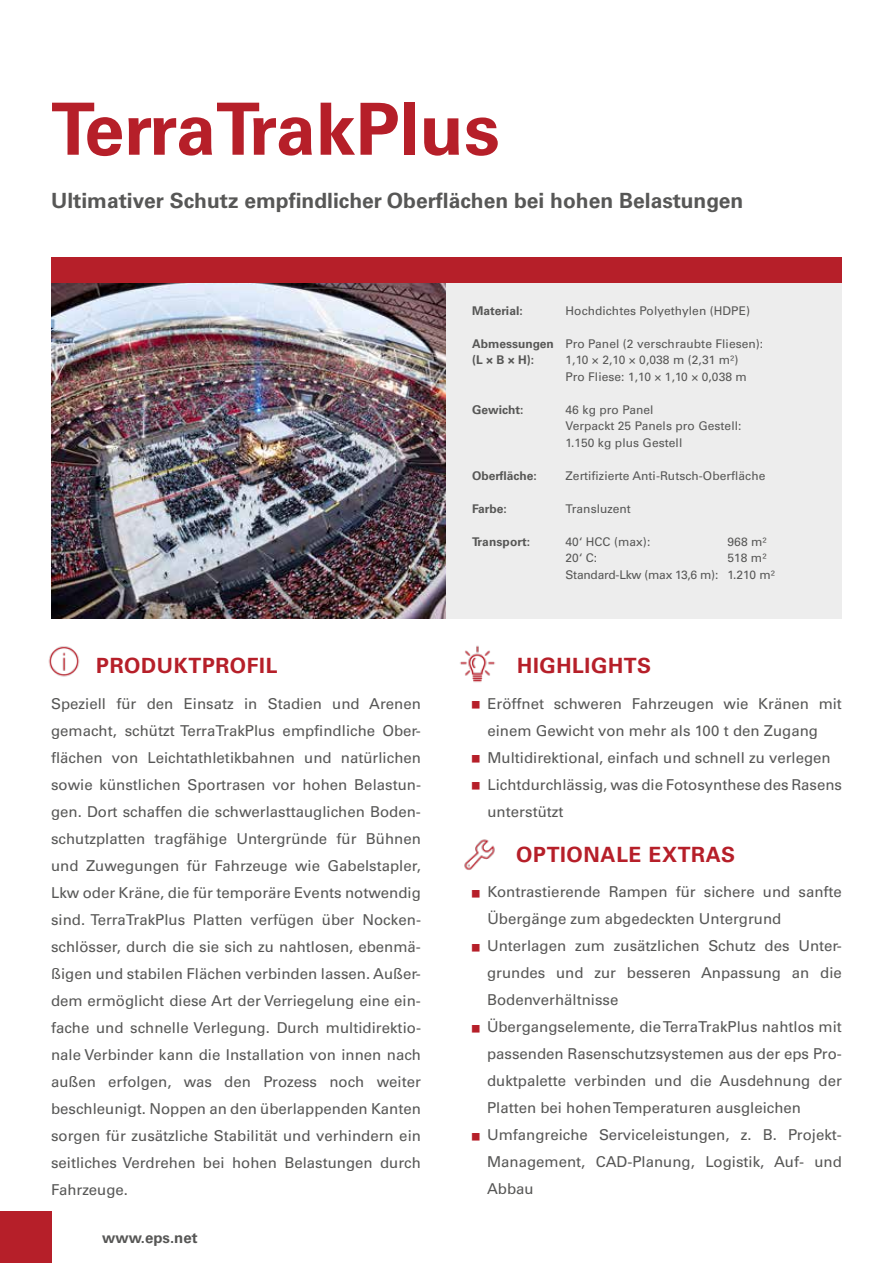
<style>
.page{position:relative;width:893px;height:1263px;background:#fff}
.page>*{position:absolute;margin:0;border:0;box-sizing:border-box;transform-origin:0 0}
.t1{font:700 72px "Univers LTCYR 65";color:#b61f29}
.t2{font:700 21px "Univers LTCYR 65";color:#575756}
.t3{font:700 21px "Univers LTCYR 65";letter-spacing:.03em;color:#b61f29}
.t4{font:15px/27px "Univers LTCYR 55 Roman";color:#575756}
.t5{font:700 15px "Univers LTCYR 65";color:#575756}
.t6{font:12px/16.5px "Univers LTCYR 55 Roman";letter-spacing:.005em;color:#575756}
.t7{font:700 12px/16.5px "Univers LTCYR 65";color:#575756}
.t8{font:12px/16.5px "Univers LTCYR 55 Roman";letter-spacing:-.02em;color:#575756}
</style>
<div class="page">
<img style="left:51px;top:283px;width:395px;height:336px">
<div style="left:446px;top:257px;width:396px;height:362px;background:#ededed"></div>
<div style="left:51px;top:257px;width:791px;height:26px;background:#b61f29"></div>
<img style="left:460px;top:645px;width:35px;height:38px">
<img style="left:48px;top:646px;width:32px;height:31px">
<img style="left:464px;top:839px;width:31px;height:31px">
<div style="left:0;top:1212px;width:51px;height:51px;background:#b61f29"></div>
<h1 class="t1" style="left:51px;top:79px;width:450px">TerraTrakPlus</h1>
<h2 class="t2" style="left:51px;top:185px;width:694px">Ultimativer Schutz empfindlicher Oberflächen bei hohen Belastungen</h2>
<h2 class="t3" style="left:96px;top:651px;width:183px">PRODUKTPROFIL</h2>
<p class="t4" style="left:51px;top:689px;width:371px;text-align:justify">Speziell für den Einsatz in Stadien und Arenen gemacht, schützt TerraTrakPlus empfindliche Ober&shy;flächen von Leichtathletikbahnen und natürlichen sowie künstlichen Sportrasen vor hohen Belastun&shy;gen. Dort schaffen die schwerlasttauglichen Boden&shy;schutzplatten tragfähige Untergründe für Bühnen und Zuwegungen für Fahrzeuge wie Gabelstapler, Lkw oder Kräne, die für temporäre Events notwendig sind. TerraTrakPlus Platten verfügen über Nocken&shy;schlösser, durch die sie sich zu nahtlosen, ebenmä&shy;ßigen und stabilen Flächen verbinden lassen. Außer&shy;dem ermöglicht diese Art der Verriegelung eine ein&shy;fache und schnelle Verlegung. Durch multidirektio&shy;nale Verbinder kann die Installation von innen nach außen erfolgen, was den Prozess noch weiter beschleunigt. Noppen an den überlappenden Kanten sorgen für zusätzliche Stabilität und verhindern ein seitliches Verdrehen bei hohen Belastungen durch Fahrzeuge.</p>
<p class="t5" style="left:102px;top:1227px;width:97px">www.eps.net</p>
<p class="t7" style="left:472px;top:302px;width:52px">Material:</p>
<p class="t7" style="left:472px;top:335px;width:83px">Abmessungen (L × B × H):</p>
<p class="t7" style="left:472px;top:401px;width:53px">Gewicht:</p>
<p class="t7" style="left:472px;top:467px;width:66px">Oberfläche:</p>
<p class="t7" style="left:472px;top:500px;width:36px">Farbe:</p>
<p class="t7" style="left:472px;top:533px;width:60px">Transport:</p>
<p class="t6" style="left:566px;top:302px;width:186px">Hochdichtes Polyethylen (HDPE)</p>
<p class="t6" style="left:566px;top:335px;width:199px">Pro Panel (2 verschraubte Fliesen):<br>1,10 × 2,10 × 0,038 m (2,31 m²)<br>Pro Fliese: 1,10 × 1,10 × 0,038 m</p>
<p class="t6" style="left:566px;top:401px;width:177px">46 kg pro Panel<br>Verpackt 25 Panels pro Gestell:<br>1.150 kg plus Gestell</p>
<p class="t6" style="left:566px;top:467px;width:201px">Zertifizierte Anti-Rutsch-Oberfläche</p>
<p class="t6" style="left:566px;top:500px;width:67px">Transluzent</p>
<p class="t6" style="left:566px;top:533px;width:86px">40‘ HCC (max):</p>
<p class="t6" style="left:728px;top:533px;width:41px">968 m²</p>
<p class="t6" style="left:566px;top:549px;width:33px">20‘ C:</p>
<p class="t8" style="left:566px;top:549px;width:211px;text-indent:162px">518 m²<br>Standard-Lkw (max 13,6 m): 1.210 m²</p>
<h2 class="t3" style="left:517px;top:651px;width:136px">HIGHLIGHTS</h2>
<p class="t4" style="left:487px;top:689px;width:356px">Eröffnet schweren Fahrzeugen wie Kränen mit einem Gewicht von mehr als 100 t den Zugang Multidirektional, einfach und schnell zu verlegen Lichtdurchlässig, was die Fotosynthese des Rasens unterstützt</p>
<h2 class="t3" style="left:516px;top:839px;width:221px">OPTIONALE EXTRAS</h2>
<p class="t4" style="left:487px;top:878px;width:356px">Kontrastierende Rampen für sichere und sanfte Übergänge zum abgedeckten Untergrund Unterlagen zum zusätzlichen Schutz des Unter&shy;grundes und zur besseren Anpassung an die Bodenverhältnisse<br>Übergangselemente, die TerraTrakPlus nahtlos mit passenden Rasenschutzsystemen aus der eps Pro&shy;duktpalette verbinden und die Ausdehnung der Platten bei hohen Temperaturen ausgleichen Umfangreiche Serviceleistungen, z. B. Projekt-Management, CAD-Planung, Logistik, Auf- und Abbau</p>
</div>
